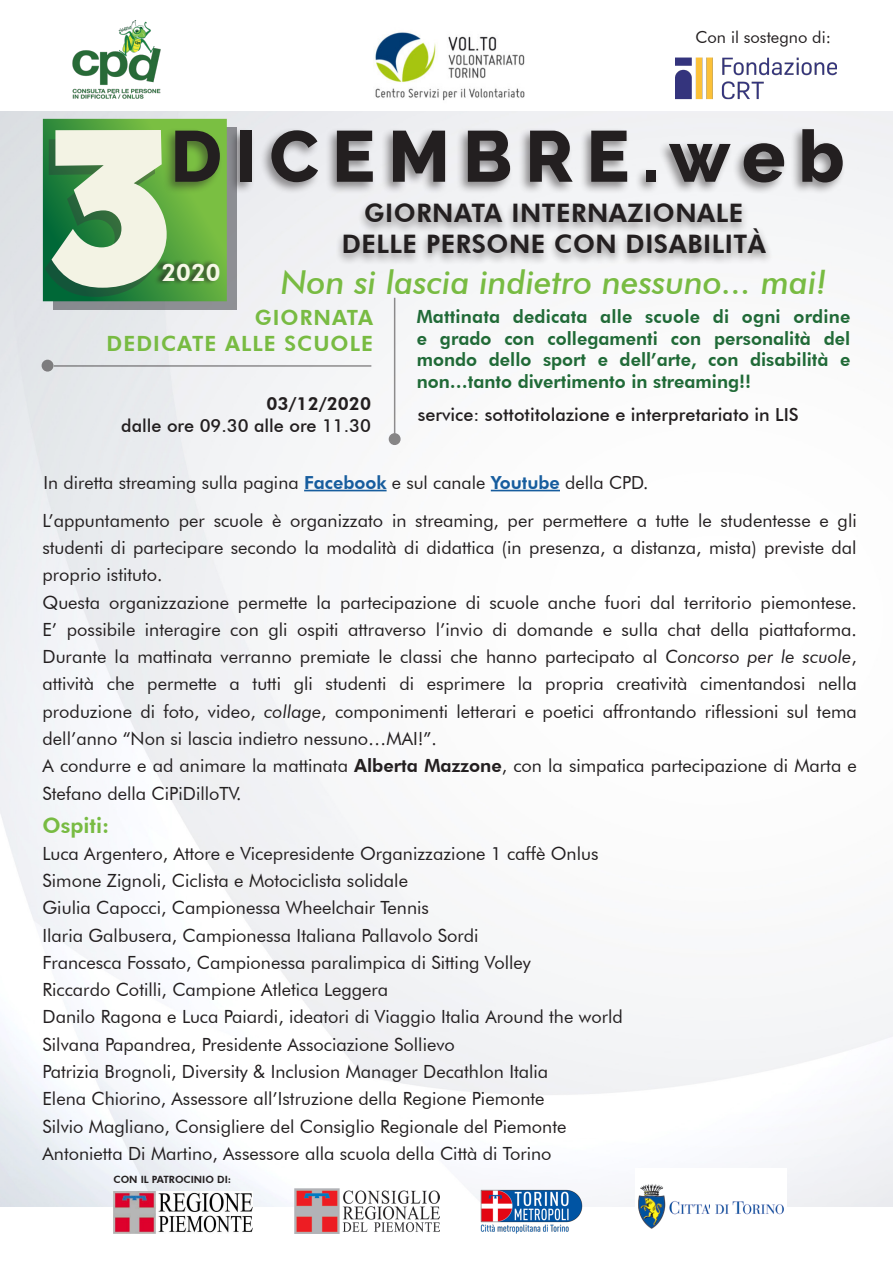
<style>
.page{position:relative;width:893px;height:1263px;background:#fff}
.page>*{position:absolute;margin:0;border:0;box-sizing:border-box;transform-origin:0 0}
.t1{font:700 205.5px "Riffic Free";color:#f3f3e4}
.t2{font:800 72px "Raleway";letter-spacing:.18em;color:#231f20}
.t3{font:italic 500 33px "Futura BT";color:#78bb42}
.t4{font:800 25.5px/30.6px "Futura BT";letter-spacing:.02em;color:#231f20;text-align:center}
.t5{font:800 24px "Futura BT";color:#f6f7e7}
.t6{font:800 21.15px "Futura BT";color:#78bb42}
.t7{font:800 21px "Futura BT";letter-spacing:.05em;color:#78bb42}
.t8{font:18.15px/27.3px "Futura BT";color:#231f20}
.t9{font:800 18.15px/21.6px "Futura BT";color:#206a37}
.t10{font:500 18px "Futura BT";color:#231f20}
.t11{font:18px "Futura BT";color:#231f20}
.t12{font:800 18px "Futura BT";color:#231f20}
.t13{font:16.5px "Futura BT";color:#231f20}
.t14{font:800 10.05px "Futura BT";color:#231f20}
.s1{font-weight:800;color:#175d9e}
.s2{font-style:italic}
.s3{font-weight:800}
</style>
<div class="page">
<div style="left:53px;top:195px;width:184px;height:114px;background:#8d8e93"></div>
<svg style="left:43px;top:119px;width:184px;height:182px;background:#3c933c"></svg>
<div style="left:163px;top:126px;width:683px;height:69px;background:#231f20;opacity:.5"></div>
<div style="left:335px;top:200px;width:438px;height:65px;background:#231f20;opacity:.5"></div>
<div style="left:154px;top:259px;width:66px;height:26px;background:#231f20;opacity:.81"></div>
<img style="left:72px;top:20px;width:89px;height:79px">
<img style="left:676px;top:57px;width:161px;height:64px">
<img style="left:374px;top:32px;width:151px;height:69px">
<img style="left:114px;top:1192px;width:139px;height:42px">
<img style="left:295px;top:1189px;width:145px;height:44px">
<img style="left:471px;top:1186px;width:122px;height:48px">
<img style="left:638px;top:1183px;width:146px;height:46px">
<div style="left:389px;top:434px;width:11px;height:10px;background:#868586;border-radius:50%"></div>
<div style="left:389px;top:433px;width:12px;height:12px;border:2px solid #231f20;border-radius:50%"></div>
<hr style="left:394px;top:298px;width:1px;height:135px;background:#231f20">
<hr style="left:54px;top:365px;width:317px;height:2px;background:#231f20">
<div style="left:42px;top:360px;width:11px;height:11px;background:#7d7c7e;border-radius:50%"></div>
<div style="left:42px;top:360px;width:12px;height:12px;border:2px solid #231f20;border-radius:50%"></div>
<hr style="left:304px;top:490px;width:83px;height:1px;background:#175d9e">
<hr style="left:491px;top:490px;width:69px;height:1px;background:#175d9e">
<p class="t13" style="left:696px;top:27px;width:137px">Con il sostegno di:</p>
<h1 class="t1" style="left:50px;top:86px;width:120px">3</h1>
<h2 class="t2" style="left:170px;top:115px;width:676px">DICEMBRE.web</h2>
<h3 class="t4" style="left:342px;top:198px;width:426px">GIORNATA INTERNAZIONALE<br>DELLE PERSONE CON DISABILITÀ</h3>
<h3 class="t5" style="left:162px;top:258px;width:60px">2020</h3>
<h3 class="t3" style="left:281px;top:263px;width:548px">Non si lascia indietro nessuno... mai!</h3>
<p class="t7" style="left:255px;top:305px;width:120px">GIORNATA</p>
<p class="t7" style="left:107px;top:330px;width:268px">DEDICATE ALLE SCUOLE</p>
<p class="t12" style="left:266px;top:393px;width:106px">03/12/2020</p>
<p class="t10" style="left:121px;top:414px;width:251px">dalle ore 09.30 alle ore 11.30</p>
<p class="t9" style="left:417px;top:306px;width:435px">Mattinata dedicata alle scuole di ogni ordine</p>
<p class="t9" style="left:417px;top:327px;width:435px">e grado con collegamenti con personalità del</p>
<p class="t9" style="left:417px;top:349px;width:435px">mondo dello sport e dell’arte, con disabilità e non…tanto divertimento in streaming!!</p>
<p class="t10" style="left:418px;top:404px;width:382px">service: sottotitolazione e interpretariato in LIS</p>
<p class="t11" style="left:44px;top:471px;width:606px">In diretta streaming sulla pagina <span class="s1">Facebook</span> e sul canale <span class="s1">Youtube</span> della CPD.</p>
<p class="t8" style="left:43px;top:506px;width:816px">L’appuntamento per scuole è organizzato in streaming, per permettere a tutte le studentesse e gli</p>
<p class="t8" style="left:43px;top:534px;width:816px">studenti di partecipare secondo la modalità di didattica (in presenza, a distanza, mista) previste dal proprio istituto.</p>
<p class="t8" style="left:43px;top:588px;width:816px">Questa organizzazione permette la partecipazione di scuole anche fuori dal territorio piemontese.</p>
<p class="t8" style="left:43px;top:616px;width:816px">E’ possibile interagire con gli ospiti attraverso l’invio di domande e sulla chat della piattaforma.</p>
<p class="t8" style="left:43px;top:643px;width:816px">Durante la mattinata verranno premiate le classi che hanno partecipato al <span class="s2">Concorso per le scuole</span>,</p>
<p class="t8" style="left:43px;top:670px;width:816px">attività che permette a tutti gli studenti di esprimere la propria creatività cimentandosi nella</p>
<p class="t8" style="left:43px;top:697px;width:816px">produzione di foto, video, <span class="s2">collage</span>, componimenti letterari e poetici affrontando riflessioni sul tema</p>
<p class="t8" style="left:43px;top:725px;width:396px">dell’anno “Non si lascia indietro nessuno…MAI!”.</p>
<p class="t8" style="left:43px;top:752px;width:816px">A condurre e ad animare la mattinata <span class="s3">Alberta Mazzone</span>, con la simpatica partecipazione di Marta e<br>Stefano della CiPiDilloTV.</p>
<p class="t6" style="left:43px;top:812px;width:68px">Ospiti:</p>
<p class="t8" style="left:43px;top:839px;width:557px">Luca Argentero, Attore e Vicepresidente Organizzazione 1 caffè Onlus</p>
<p class="t8" style="left:43px;top:867px;width:367px">Simone Zignoli, Ciclista e Motociclista solidale</p>
<p class="t8" style="left:43px;top:894px;width:388px">Giulia Capocci, Campionessa Wheelchair Tennis</p>
<p class="t8" style="left:43px;top:921px;width:438px">Ilaria Galbusera, Campionessa Italiana Pallavolo Sordi</p>
<p class="t8" style="left:43px;top:949px;width:490px">Francesca Fossato, Campionessa paralimpica di Sitting Volley</p>
<p class="t8" style="left:43px;top:976px;width:347px">Riccardo Cotilli, Campione Atletica Leggera</p>
<p class="t8" style="left:43px;top:1003px;width:582px">Danilo Ragona e Luca Paiardi, ideatori di Viaggio Italia Around the world</p>
<p class="t8" style="left:43px;top:1030px;width:414px">Silvana Papandrea, Presidente Associazione Sollievo</p>
<p class="t8" style="left:43px;top:1058px;width:507px">Patrizia Brognoli, Diversity &amp; Inclusion Manager Decathlon Italia</p>
<p class="t8" style="left:43px;top:1085px;width:504px">Elena Chiorino, Assessore all’Istruzione della Regione Piemonte</p>
<p class="t8" style="left:43px;top:1112px;width:525px">Silvio Magliano, Consigliere del Consiglio Regionale del Piemonte</p>
<p class="t8" style="left:43px;top:1139px;width:511px">Antonietta Di Martino, Assessore alla scuola della Città di Torino</p>
<p class="t14" style="left:114px;top:1174px;width:119px">CON IL PATROCINIO DI:</p>
</div>
